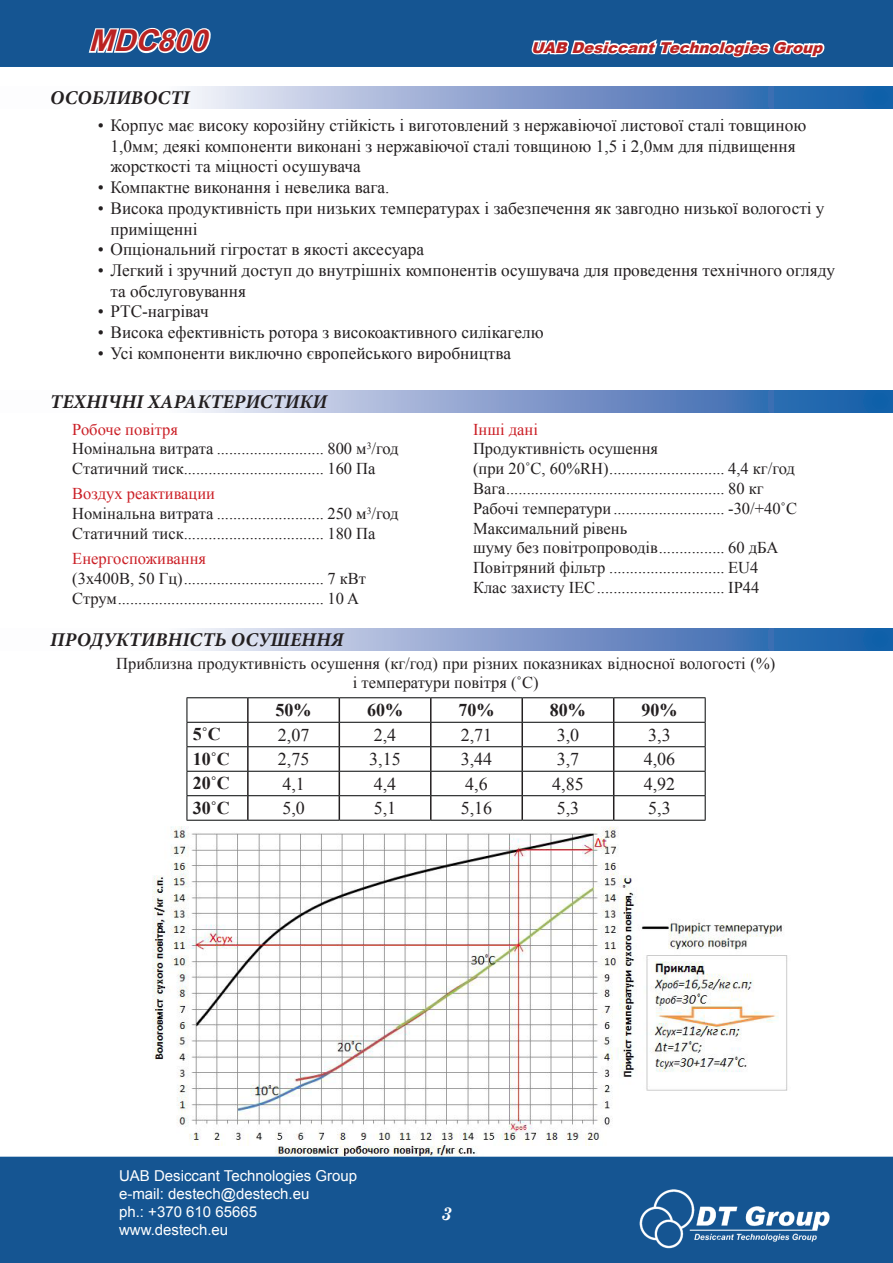
<style>
.page{position:relative;width:893px;height:1263px;background:#fff}
.page>*{position:absolute;margin:0;border:0;box-sizing:border-box;transform-origin:0 0}
.t1{font:italic 700 30px "Arial";color:#ba2222}
.t2{font:italic 700 19.5px "Minion Pro";color:#231f20}
.t3{font:18px "Times New Roman";color:#231f20}
.t4{font:700 18px "Times New Roman";color:#231f20}
.t5{font:italic 700 18px "Century Schoolbook";color:#fff}
.t6{font:17.25px/20.7px "Times New Roman";color:#231f20}
.t7{font:16.5px/19.8px "Times New Roman";color:#231f20}
.t8{font:16.5px "Times New Roman";color:#cb1f26}
.t9{font:15px/18px "Arial";color:#fff}
.t10{font:italic 900 15px "Arial";color:#ba2222}
.s1{color:#cb1f26}
</style>
<div class="page">
<svg style="left:185px;top:86px;width:708px;height:22px;background:#809dcc"></svg>
<svg style="left:185px;top:390px;width:708px;height:22px;background:#809dcc"></svg>
<svg style="left:185px;top:628px;width:708px;height:22px;background:#809dcc"></svg>
<hr style="left:247px;top:698px;width:2px;height:24px;background:#231f20">
<hr style="left:430px;top:698px;width:2px;height:24px;background:#231f20">
<hr style="left:521px;top:698px;width:2px;height:24px;background:#231f20">
<hr style="left:247px;top:723px;width:2px;height:23px;background:#231f20">
<hr style="left:430px;top:723px;width:2px;height:23px;background:#231f20">
<hr style="left:521px;top:723px;width:2px;height:23px;background:#231f20">
<hr style="left:247px;top:747px;width:2px;height:24px;background:#231f20">
<hr style="left:430px;top:747px;width:2px;height:24px;background:#231f20">
<hr style="left:521px;top:747px;width:2px;height:24px;background:#231f20">
<hr style="left:247px;top:772px;width:2px;height:23px;background:#231f20">
<hr style="left:430px;top:772px;width:2px;height:23px;background:#231f20">
<hr style="left:521px;top:772px;width:2px;height:23px;background:#231f20">
<hr style="left:247px;top:796px;width:2px;height:24px;background:#231f20">
<svg style="left:339px;top:698px;width:1px;height:122px"></svg>
<hr style="left:430px;top:796px;width:2px;height:24px;background:#231f20">
<hr style="left:521px;top:796px;width:2px;height:24px;background:#231f20">
<svg style="left:613px;top:698px;width:1px;height:122px"></svg>
<hr style="left:187px;top:697px;width:61px;height:1px;background:#000304">
<hr style="left:248px;top:697px;width:91px;height:1px;background:#000304">
<hr style="left:339px;top:697px;width:92px;height:1px;background:#000304">
<hr style="left:431px;top:697px;width:91px;height:1px;background:#000304">
<hr style="left:522px;top:697px;width:92px;height:1px;background:#000304">
<hr style="left:614px;top:697px;width:92px;height:1px;background:#000304">
<hr style="left:187px;top:722px;width:61px;height:1px;background:#000304">
<hr style="left:248px;top:722px;width:91px;height:1px;background:#000304">
<hr style="left:339px;top:722px;width:92px;height:1px;background:#000304">
<hr style="left:431px;top:722px;width:91px;height:1px;background:#000304">
<hr style="left:522px;top:722px;width:92px;height:1px;background:#000304">
<hr style="left:614px;top:722px;width:92px;height:1px;background:#000304">
<hr style="left:187px;top:746px;width:61px;height:1px;background:#000304">
<hr style="left:248px;top:746px;width:91px;height:1px;background:#000304">
<hr style="left:339px;top:746px;width:92px;height:1px;background:#000304">
<hr style="left:431px;top:746px;width:91px;height:1px;background:#000304">
<hr style="left:522px;top:746px;width:92px;height:1px;background:#000304">
<hr style="left:614px;top:746px;width:92px;height:1px;background:#000304">
<hr style="left:187px;top:771px;width:61px;height:1px;background:#000304">
<hr style="left:248px;top:771px;width:91px;height:1px;background:#000304">
<hr style="left:339px;top:771px;width:92px;height:1px;background:#000304">
<hr style="left:431px;top:771px;width:91px;height:1px;background:#000304">
<hr style="left:522px;top:771px;width:92px;height:1px;background:#000304">
<hr style="left:614px;top:771px;width:92px;height:1px;background:#000304">
<hr style="left:187px;top:795px;width:61px;height:1px;background:#000304">
<svg style="left:187px;top:698px;width:1px;height:122px"></svg>
<hr style="left:248px;top:795px;width:91px;height:1px;background:#000304">
<hr style="left:339px;top:795px;width:92px;height:1px;background:#000304">
<hr style="left:431px;top:795px;width:91px;height:1px;background:#000304">
<hr style="left:522px;top:795px;width:92px;height:1px;background:#000304">
<hr style="left:614px;top:795px;width:92px;height:1px;background:#000304">
<svg style="left:705px;top:698px;width:1px;height:122px"></svg>
<hr style="left:187px;top:820px;width:61px;height:1px;background:#000304">
<hr style="left:248px;top:820px;width:91px;height:1px;background:#000304">
<hr style="left:339px;top:820px;width:92px;height:1px;background:#000304">
<hr style="left:431px;top:820px;width:91px;height:1px;background:#000304">
<hr style="left:522px;top:820px;width:92px;height:1px;background:#000304">
<hr style="left:614px;top:820px;width:92px;height:1px;background:#000304">
<img style="left:152px;top:826px;width:638px;height:331px">
<div style="left:0;top:1157px;width:893px;height:106px;background:#155592"></div>
<img style="left:632px;top:1182px;width:197px;height:73px">
<div style="left:0;top:0;width:893px;height:67px;background:#155592"></div>
<svg style="left:87px;top:9px;width:126px;height:47px"></svg>
<svg style="left:529px;top:34px;width:298px;height:26px"></svg>
<h1 class="t1" style="left:89px;top:20px;width:131px">MDC800</h1>
<p class="t10" style="left:531px;top:36px;width:298px">UAB DesiccantTechnologiesGroup</p>
<p class="t2" style="left:50px;top:83px;width:141px">ОСОБЛИВОСТІ</p>
<p class="t6" style="left:111px;top:114px;width:697px;text-indent:-13px">• Корпус має високу корозійну стійкість і виготовлений з нержавіючої листової сталі товщиною<br>1,0мм; деякі компоненти виконані з нержавіючої сталі товщиною 1,5 і 2,0мм для підвищення жорсткості та міцності осушувача</p>
<p class="t6" style="left:98px;top:176px;width:293px">• Компактне виконання і невелика вага.</p>
<p class="t6" style="left:111px;top:197px;width:715px;text-indent:-13px">• Висока продуктивність при низьких температурах і забезпечення як завгодно низької вологості у приміщенні</p>
<p class="t6" style="left:98px;top:239px;width:328px">• Опціональний гігростат в якості аксесуара</p>
<p class="t6" style="left:111px;top:259px;width:726px;text-indent:-13px">• Легкий і зручний доступ до внутрішніх компонентів осушувача для проведення технічного огляду та обслуговування</p>
<p class="t6" style="left:98px;top:301px;width:113px">• PTC-нагрівач</p>
<p class="t6" style="left:98px;top:321px;width:447px">• Висока ефективність ротора з високоактивного силікагелю</p>
<p class="t6" style="left:98px;top:342px;width:415px">• Усі компоненти виключно європейського виробництва</p>
<p class="t2" style="left:50px;top:387px;width:278px">ТЕХНІЧНІ ХАРАКТЕРИСТИКИ</p>
<p class="t7" style="left:72px;top:419px;width:328px"><span class="s1">Робоче повітря<br></span>Номінальна витрата .......................... 800 м<sup>3</sup>/год<br>Статичний тиск.................................. 160 Па</p>
<p class="t7" style="left:72px;top:483px;width:328px"><span class="s1">Воздух реактивации<br></span>Номінальна витрата .......................... 250 м<sup>3</sup>/год<br>Статичний тиск.................................. 180 Па</p>
<p class="t8" style="left:72px;top:547px;width:135px">Енергоспоживання</p>
<p class="t7" style="left:72px;top:568px;width:295px">(3х400В, 50 Гц).................................. 7 кВт<br>Струм.................................................. 10 A</p>
<p class="t8" style="left:473px;top:417px;width:66px">Інші дані</p>
<p class="t7" style="left:473px;top:438px;width:326px">Продуктивність осушення<br>(при 20˚С, 60%RH)............................ 4,4 кг/год Вага..................................................... 80 кг Рабочі температури........................... -30/+40˚С Максимальний рівень<br>шуму без повітропроводів................ 60 дБА Повітряний фільтр ............................ EU4<br>Клас захисту IEC............................... IP44</p>
<p class="t2" style="left:50px;top:626px;width:295px">ПРОДУКТИВНІСТЬ ОСУШЕННЯ</p>
<p class="t7" style="left:116px;top:653px;width:661px;text-align:center">Приблизна продуктивність осушення (кг/год) при різних показниках відносної вологості (%) і температури повітря (˚С)</p>
<p class="t4" style="left:276px;top:697px;width:37px">50%</p>
<p class="t4" style="left:367px;top:697px;width:37px">60%</p>
<p class="t4" style="left:458px;top:697px;width:37px">70%</p>
<p class="t4" style="left:550px;top:697px;width:37px">80%</p>
<p class="t4" style="left:641px;top:697px;width:37px">90%</p>
<p class="t4" style="left:193px;top:721px;width:29px">5˚С</p>
<p class="t3" style="left:278px;top:722px;width:33px">2,07</p>
<p class="t3" style="left:374px;top:722px;width:24px">2,4</p>
<p class="t3" style="left:461px;top:722px;width:33px">2,71</p>
<p class="t3" style="left:557px;top:722px;width:24px">3,0</p>
<p class="t3" style="left:648px;top:722px;width:24px">3,3</p>
<p class="t4" style="left:193px;top:746px;width:38px">10˚С</p>
<p class="t3" style="left:278px;top:746px;width:33px">2,75</p>
<p class="t3" style="left:369px;top:746px;width:33px">3,15</p>
<p class="t3" style="left:461px;top:746px;width:33px">3,44</p>
<p class="t3" style="left:557px;top:746px;width:24px">3,7</p>
<p class="t3" style="left:644px;top:746px;width:33px">4,06</p>
<p class="t4" style="left:193px;top:770px;width:38px">20˚С</p>
<p class="t3" style="left:282px;top:771px;width:24px">4,1</p>
<p class="t3" style="left:374px;top:771px;width:24px">4,4</p>
<p class="t3" style="left:465px;top:771px;width:24px">4,6</p>
<p class="t3" style="left:552px;top:771px;width:33px">4,85</p>
<p class="t3" style="left:644px;top:771px;width:33px">4,92</p>
<p class="t4" style="left:193px;top:795px;width:38px">30˚С</p>
<p class="t3" style="left:282px;top:795px;width:24px">5,0</p>
<p class="t3" style="left:374px;top:795px;width:24px">5,1</p>
<p class="t3" style="left:461px;top:795px;width:33px">5,16</p>
<p class="t3" style="left:557px;top:795px;width:24px">5,3</p>
<p class="t3" style="left:648px;top:795px;width:24px">5,3</p>
<p class="t9" style="left:119px;top:1166px;width:240px">UAB Desiccant Technologies Group e-mail: destech@destech.eu<br>ph.: +370 610 65665 www.destech.eu</p>
<p class="t5" style="left:441px;top:1199px;width:12px">3</p>
</div>
